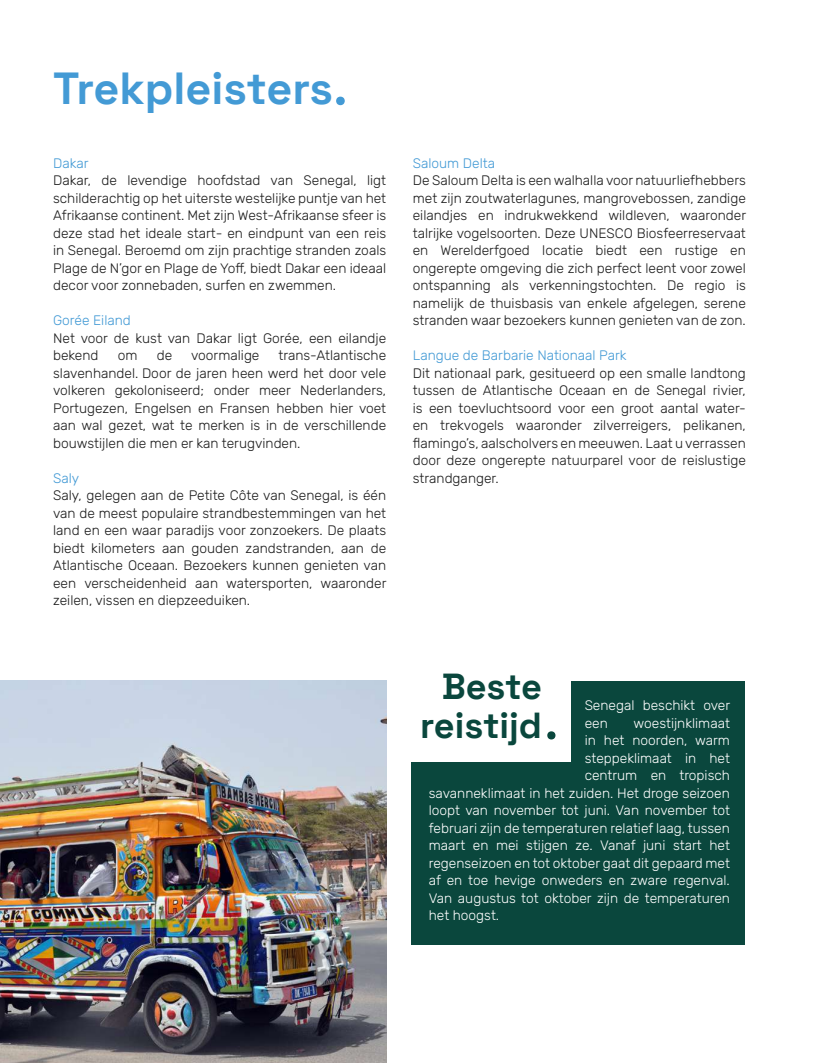
<style>
.page{position:relative;width:815px;height:1063px;background:#fff}
.page>*{position:absolute;margin:0;border:0;box-sizing:border-box;transform-origin:0 0}
.t1{font:300 45px "Space Grotesk";color:#439ad5}
.t2{font:300 36.25px/40px "Space Grotesk";color:#0a473d;text-align:center}
.t3{font:300 13.75px/17.5px "Rubik";color:#1c1c1c;text-align:justify}
.t4{font:300 13.75px/17.5px "Rubik";color:#fff}
.t5{font:300 13.75px "Rubik";color:#439ad5}
.s1{font-size:52.5px}
</style>
<div class="page">
<div style="left:411px;top:681px;width:333px;height:263px;background:#0a473d"></div>
<img style="left:0;top:680px;width:386px;height:383px">
<div style="left:399px;top:599px;width:171px;height:162px;background:#fff"></div>
<svg style="left:547px;top:731px;width:8px;height:8px"></svg>
<h1 class="t1" style="left:53px;top:56px;width:296px">Trekpleisters<span class="s1">.</span></h1>
<p class="t5" style="left:53px;top:155px;width:37px">Dakar</p>
<p class="t3" style="left:53px;top:172px;width:335px">Dakar, de levendige hoofdstad van Senegal, ligt schilderachtig op het uiterste westelijke puntje van het Afrikaanse continent. Met zijn West-Afrikaanse sfeer is deze stad het ideale start- en eindpunt van een reis in Senegal. Beroemd om zijn prachtige stranden zoals Plage de N’gor en Plage de Yoff, biedt Dakar een ideaal decor voor zonnebaden, surfen en zwemmen.</p>
<p class="t5" style="left:53px;top:313px;width:79px">Gorée Eiland</p>
<p class="t3" style="left:53px;top:329px;width:335px">Net voor de kust van Dakar ligt Gorée, een eilandje bekend</p>
<p class="t3" style="left:53px;top:347px;width:335px;text-indent:225px">trans-Atlantische slavenhandel. Door de jaren heen werd het door vele volkeren gekoloniseerd; onder meer Nederlanders, Portugezen, Engelsen en Fransen hebben hier voet aan wal gezet, wat te merken is in de verschillende bouwstijlen die men er kan terugvinden.</p>
<p class="t5" style="left:53px;top:470px;width:28px">Saly</p>
<p class="t3" style="left:53px;top:487px;width:335px">Saly, gelegen aan de Petite Côte van Senegal, is één van de meest populaire strandbestemmingen van het land en een waar paradijs voor zonzoekers. De plaats biedt kilometers aan gouden zandstranden, aan de Atlantische Oceaan. Bezoekers kunnen genieten van een verscheidenheid aan watersporten, waaronder zeilen, vissen en diepzeeduiken.</p>
<p class="t3" style="left:118px;top:347px;width:21px">om</p>
<p class="t3" style="left:157px;top:347px;width:17px">de</p>
<p class="t3" style="left:191px;top:347px;width:70px">voormalige</p>
<p class="t5" style="left:413px;top:155px;width:84px">Saloum Delta</p>
<p class="t3" style="left:413px;top:172px;width:335px">De Saloum Delta is een walhalla voor natuurliefhebbers met zijn zoutwaterlagunes, mangrovebossen, zandige eilandjes en indrukwekkend wildleven, waaronder talrijke vogelsoorten. Deze UNESCO Biosfeerreservaat en Werelderfgoed locatie biedt een rustige en ongerepte omgeving die zich perfect leent voor zowel ontspanning als verkenningstochten. De regio is namelijk de thuisbasis van enkele afgelegen, serene stranden waar bezoekers kunnen genieten van de zon.</p>
<p class="t5" style="left:413px;top:348px;width:215px">Langue de Barbarie Nationaal Park</p>
<p class="t3" style="left:413px;top:364px;width:335px">Dit nationaal park, gesitueerd op een smalle landtong tussen de Atlantische Oceaan en de Senegal rivier, is een toevluchtsoord voor een groot aantal water&shy;en trekvogels waaronder zilverreigers, pelikanen, flamingo’s, aalscholvers en meeuwen. Laat u verrassen door deze ongerepte natuurparel voor de reislustige strandganger.</p>
<h2 class="t2" style="left:420px;top:664px;width:123px">Beste reistijd</h2>
<p class="t4" style="left:585px;top:697px;width:147px">Senegal beschikt over een</p>
<p class="t4" style="left:634px;top:715px;width:98px">woestijnklimaat</p>
<p class="t4" style="left:585px;top:732px;width:147px">in het noorden, warm</p>
<p class="t4" style="left:585px;top:750px;width:147px">steppeklimaat in het</p>
<p class="t4" style="left:585px;top:767px;width:147px">centrum en tropisch</p>
<p class="t4" style="left:429px;top:785px;width:303px">savanneklimaat in het zuiden. Het droge seizoen</p>
<p class="t4" style="left:429px;top:802px;width:303px">loopt van november tot juni. Van november tot</p>
<p class="t4" style="left:429px;top:820px;width:303px">februari zijn de temperaturen relatief laag, tussen</p>
<p class="t4" style="left:429px;top:837px;width:303px">maart en mei stijgen ze. Vanaf juni start het</p>
<p class="t4" style="left:429px;top:855px;width:303px">regenseizoen en tot oktober gaat dit gepaard met</p>
<p class="t4" style="left:429px;top:872px;width:303px">af en toe hevige onweders en zware regenval.</p>
<p class="t4" style="left:429px;top:890px;width:303px">Van augustus tot oktober zijn de temperaturen</p>
<p class="t4" style="left:429px;top:907px;width:72px">het hoogst.</p>
</div>
